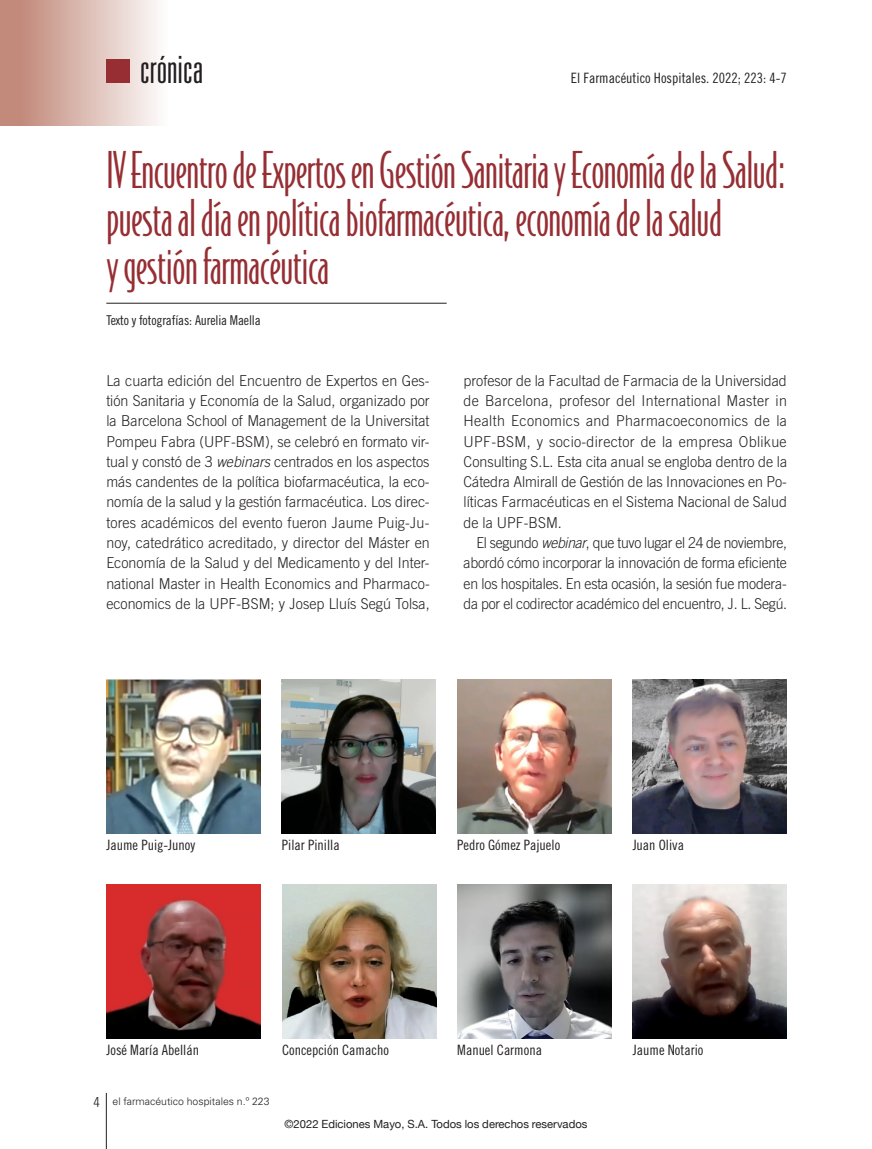
<style>
.page{position:relative;width:872px;height:1149px;background:#fff}
.page>*{position:absolute;margin:0;border:0;box-sizing:border-box;transform-origin:0 0}
.TITOL_en_profundidad{font:48px/48px "Bodega Sans";letter-spacing:-.01em;color:#962e33}
.t1{font:300 ultra-condensed 37.5px "Univers LT Std";color:#231f20}
.TEXT_GENERAL_SIN{font:300 15px/20.2px "Trade Gothic LT Std";color:#231f20;text-align:justify;scale:.95 1}
.TEXT_GENERAL{font:300 15px/20.2px "Trade Gothic LT Std";letter-spacing:-.015em;color:#231f20;text-align:justify;scale:.93 1}
.FIGURA_peu{font:14.25px "Trade Gothic LT Std Cn 18";color:#231f20}
.CARREGS{font:13.5px "Trade Gothic LT Std Cn 18";letter-spacing:-.01em;color:#231f20}
.t2{font:11.25px "Helvetica Neue";color:#231f20}
.t3{font:300 10.5px "Univers LT Std";color:#231f20}
.s1{font-style:italic}
.s2{font-stretch:condensed;font-size:14.25px}
</style>
<div class="page">
<hr style="left:106px;top:1092px;width:1px;height:56px;background:#231f20">
<div style="left:21px;top:0;width:147px;height:125px;background:linear-gradient(to right,#c28a7b,#fefefe)"></div>
<div style="left:106px;top:59px;width:24px;height:24px;background:#962e33"></div>
<div style="left:0;top:0;width:21px;height:125px;background:#c28a7b"></div>
<hr style="left:106px;top:303px;width:340px;height:1px;background:#231f20">
<img style="left:632px;top:679px;width:154px;height:154px">
<img style="left:106px;top:679px;width:154px;height:154px">
<img style="left:282px;top:884px;width:154px;height:153px">
<img style="left:457px;top:679px;width:154px;height:154px">
<img style="left:106px;top:884px;width:154px;height:153px">
<img style="left:457px;top:884px;width:154px;height:153px">
<img style="left:282px;top:679px;width:154px;height:154px">
<img style="left:633px;top:884px;width:154px;height:153px">
<h2 class="t1" style="left:140px;top:50px;width:65px">crónica</h2>
<p class="FIGURA_peu" style="left:571px;top:69px;width:218px">El Farmacéutico Hospitales. 2022; 223: 4-7</p>
<p class="TITOL_en_profundidad" style="left:106px;top:145px;width:681px">IV Encuentro de Expertos en Gestión Sanitaria y Economía de la Salud: puesta al día en política biofarmacéutica, economía de la salud ygestión farmacéutica</p>
<p class="CARREGS" style="left:106px;top:312px;width:156px">Texto y fotografías: Aurelia Maella</p>
<p class="TEXT_GENERAL_SIN" style="left:106px;top:370px;width:342px">La cuarta edición del Encuentro de Expertos en Ges&shy;tión Sanitaria y Economía de la Salud, organizado por la Barcelona School of Management de la Universitat Pompeu Fabra (UPF-BSM), se celebró en formato vir&shy;tual y constó de 3 <span class="s1">webinars</span> centrados en los aspectos más candentes de la política biofarmacéutica, la eco&shy;nomía de la salud y la gestión farmacéutica. Los direc&shy;tores académicos del evento fueron Jaume Puig-Ju&shy;noy, catedrático acreditado, y director del Máster en Economía de la Salud y del Medicamento y del Inter&shy;national Master in Health Economics and Pharmaco&shy;economics de la UPF-BSM; y Josep Lluís Segú Tolsa,</p>
<p class="TEXT_GENERAL_SIN" style="left:463px;top:370px;width:342px">profesor de la Facultad de Farmacia de la Universidad de Barcelona, profesor del International Master in Health Economics and Pharmacoeconomics de la UPF-BSM, y socio-director de la empresa Oblikue Consulting S.L. Esta cita anual se engloba dentro de la Cátedra Almirall de Gestión de las Innovaciones en Po&shy;líticas Farmacéuticas en el Sistema Nacional de Salud de la UPF‑BSM.</p>
<p class="TEXT_GENERAL" style="left:463px;top:532px;width:349px;text-indent:13px">El segundo <span class="s1">webinar</span>, que tuvo lugar el 24 de noviembre, abordó cómo incorporar la innovación de forma eficiente en los hospitales. En esta ocasión, la sesión fue modera&shy;da por el codirector académico del encuentro, J. L. Segú.</p>
<p class="FIGURA_peu" style="left:106px;top:836px;width:90px">Jaume Puig-Junoy</p>
<p class="FIGURA_peu" style="left:632px;top:836px;width:53px">Juan Oliva</p>
<p class="FIGURA_peu" style="left:457px;top:836px;width:104px">Pedro Gómez Pajuelo</p>
<p class="FIGURA_peu" style="left:282px;top:836px;width:59px">Pilar Pinilla</p>
<p class="FIGURA_peu" style="left:106px;top:1041px;width:94px">José María Abellán</p>
<p class="FIGURA_peu" style="left:457px;top:1041px;width:86px">Manuel Carmona</p>
<p class="FIGURA_peu" style="left:282px;top:1041px;width:108px">Concepción Camacho</p>
<p class="t3" style="left:93px;top:1094px;width:178px"><span class="s2">4</span> el farmacéutico hospitales n.º 223</p>
<p class="t2" style="left:284px;top:1114px;width:304px">©2022 Ediciones Mayo, S.A. Todos los derechos reservados</p>
<p class="FIGURA_peu" style="left:633px;top:1041px;width:72px">Jaume Notario</p>
</div>
